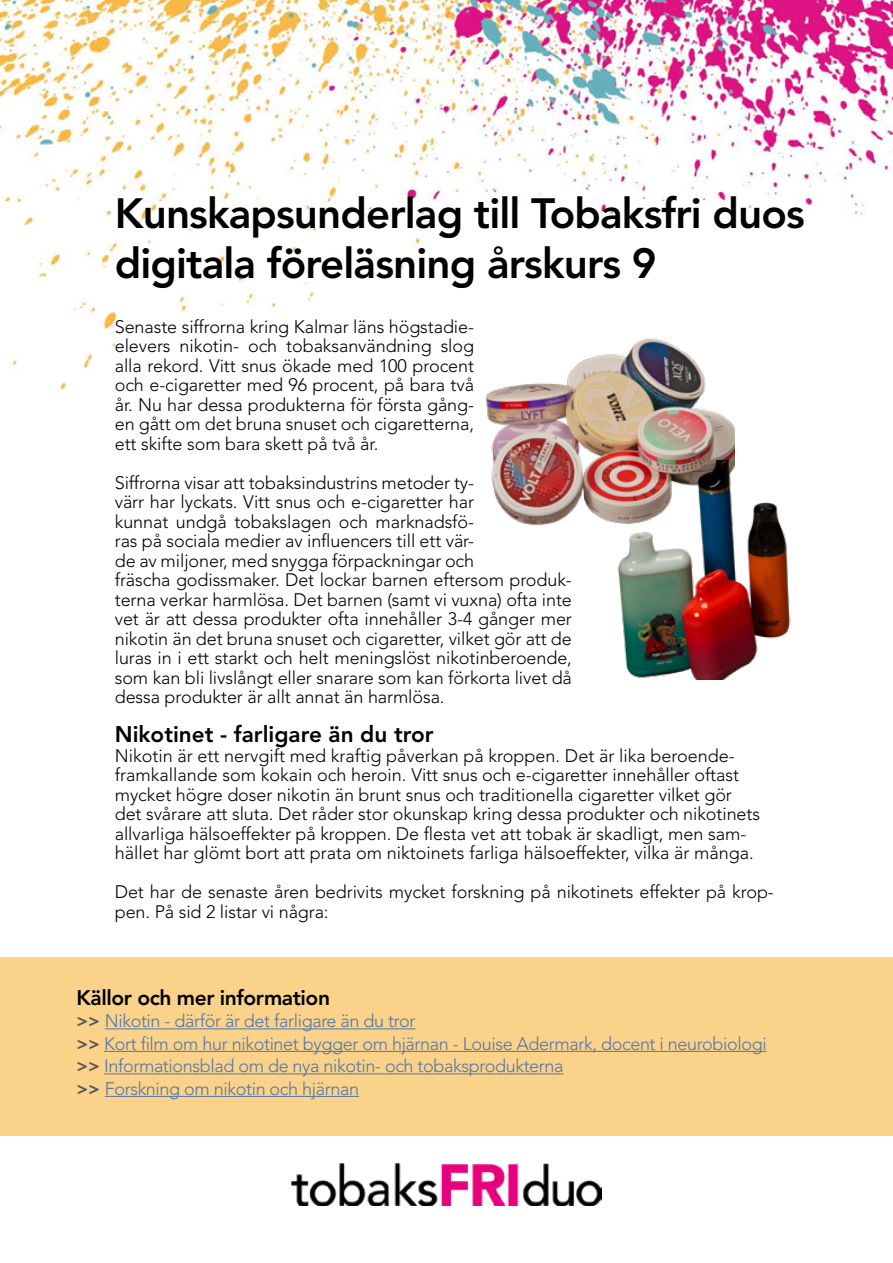
<style>
.page{position:relative;width:893px;height:1263px;background:#fff}
.page>*{position:absolute;margin:0;border:0;box-sizing:border-box;transform-origin:0 0}
.t1{font:800 42px/49.5px "Avenir LT Std";letter-spacing:-.02em;color:#000}
.BR_U_indrag{font:800 22.5px "Avenir LT Std";color:#000}
.BR_U_indrag-2{font:800 21px "Avenir LT Std";letter-spacing:-.02em;color:#000}
.BR_U_indrag-3{font:300 18px/19.5px "Avenir LT Std";letter-spacing:-.005em;color:#000}
.BR_U_indrag-4{font:300 18px "Avenir LT Std";letter-spacing:-.02em;color:#5275ab}
.s1{font-weight:800;color:#58585a}
</style>
<div class="page">
<img style="left:0;top:0;width:893px;height:388px">
<img style="left:292px;top:1163px;width:309px;height:42px">
<div style="left:0;top:957px;width:893px;height:178px;background:#fad289"></div>
<hr style="left:105px;top:1028px;width:310px;height:1px;background:#5275ab">
<hr style="left:104px;top:1051px;width:663px;height:1px;background:#5275ab">
<hr style="left:104px;top:1073px;width:460px;height:1px;background:#5275ab">
<hr style="left:105px;top:1096px;width:254px;height:1px;background:#5275ab">
<img style="left:487px;top:331px;width:247px;height:195px">
<img style="left:585px;top:460px;width:206px;height:219px">
<p class="t1" style="left:115px;top:189px;width:692px">Kunskapsunderlag till Tobaksfri duos digitala föreläsning årskurs 9</p>
<p class="BR_U_indrag-3" style="left:115px;top:317px;width:361px;text-align:justify">Senaste siffrorna kring Kalmar läns högstadie&shy;elevers nikotin- och tobaksanvändning slog alla rekord. Vitt snus ökade med 100 procent och e-cigaretter med 96 procent, på bara två år. Nu har dessa produkterna för första gång&shy;en gått om det bruna snuset och cigaretterna, ett skifte som bara skett på två år.</p>
<p class="BR_U_indrag-3" style="left:115px;top:473px;width:459px">Siffrorna visar att tobaksindustrins metoder ty-<br>värr har lyckats. Vitt snus och e-cigaretter har<br>kunnat undgå tobakslagen och marknadsfö-<br>ras på sociala medier av influencers till ett vär-<br>de av miljoner, med snygga förpackningar och<br>fräscha godissmaker. Det lockar barnen eftersom produk&shy;terna verkar harmlösa. Det barnen (samt vi vuxna) ofta inte vet är att dessa produkter ofta innehåller 3-4 gånger mer nikotin än det bruna snuset och cigaretter, vilket gör att de luras in i ett starkt och helt meningslöst nikotinberoende, som kan bli livslångt eller snarare som kan förkorta livet då dessa produkter är allt annat än harmlösa.</p>
<p class="BR_U_indrag" style="left:115px;top:721px;width:320px">Nikotinet - farligare än du tror</p>
<p class="BR_U_indrag-3" style="left:115px;top:746px;width:647px">Nikotin är ett nervgift med kraftig påverkan på kroppen. Det är lika beroende&shy;framkallande som kokain och heroin. Vitt snus och e-cigaretter innehåller oftast mycket högre doser nikotin än brunt snus och traditionella cigaretter vilket gör det svårare att sluta. Det råder stor okunskap kring dessa produkter och nikotinets allvarliga hälsoeffekter på kroppen. De flesta vet att tobak är skadligt, men sam&shy;hället har glömt bort att prata om niktoinets farliga hälsoeffekter, vilka är många.</p>
<p class="BR_U_indrag-3" style="left:115px;top:882px;width:661px">Det har de senaste åren bedrivits mycket forskning på nikotinets effekter på krop&shy;pen. På sid 2 listar vi några:</p>
<p class="BR_U_indrag-2" style="left:77px;top:985px;width:255px">Källor och mer information</p>
<p class="BR_U_indrag-4" style="left:77px;top:1010px;width:340px"><span class="s1">&gt;&gt;</span> Nikotin - därför är det farligare än du tror</p>
<p class="BR_U_indrag-4" style="left:77px;top:1033px;width:692px"><span class="s1">&gt;&gt;</span> Kort film om hur nikotinet bygger om hjärnan - Louise Adermark, docent i neurobiologi</p>
<p class="BR_U_indrag-4" style="left:77px;top:1055px;width:489px"><span class="s1">&gt;&gt;</span> Informationsblad om de nya nikotin- och tobaksprodukterna</p>
<p class="BR_U_indrag-4" style="left:77px;top:1078px;width:284px"><span class="s1">&gt;&gt;</span> Forskning om nikotin och hjärnan</p>
</div>
